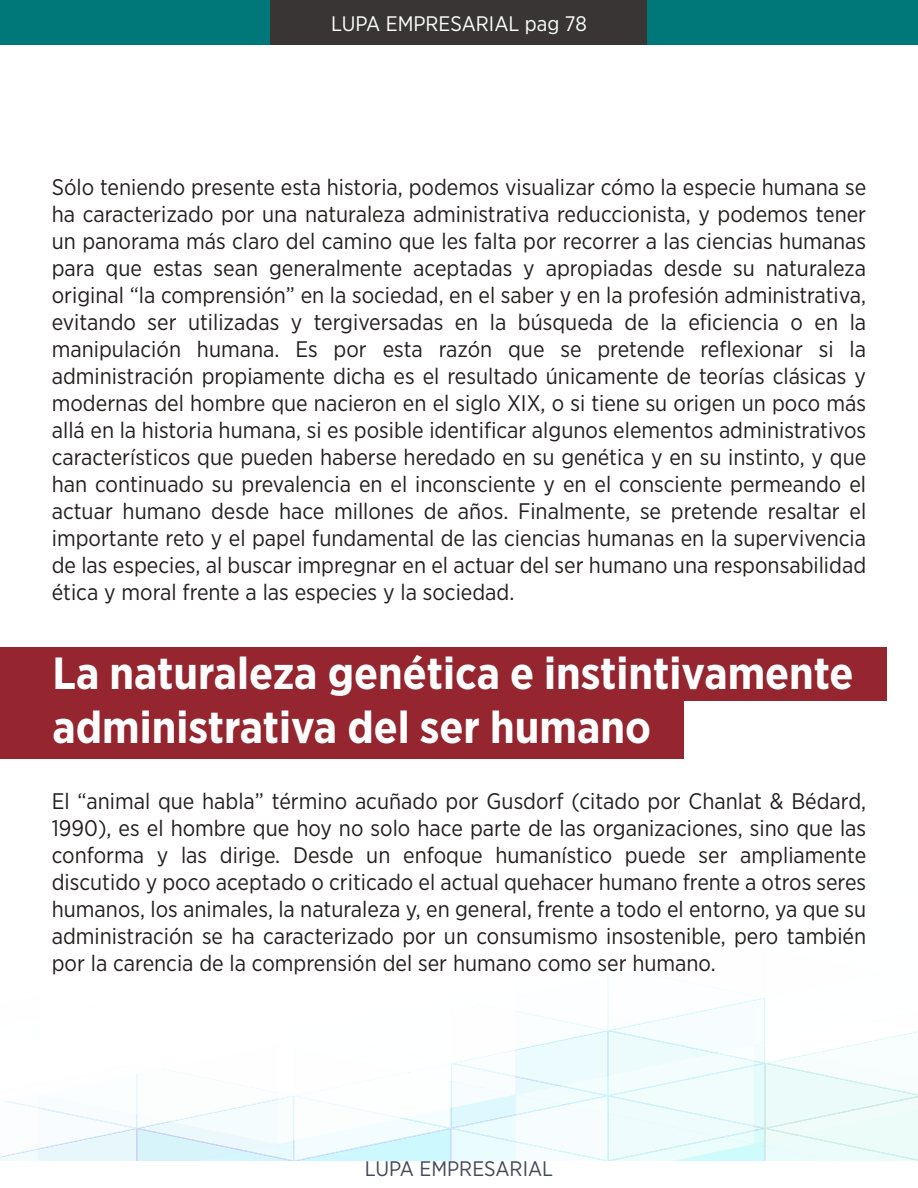
<style>
.page{position:relative;width:918px;height:1188px;background:#fff}
.page>*{position:absolute;margin:0;border:0;box-sizing:border-box;transform-origin:0 0}
.t1{font:700 45px/54px "Gotham Narrow";color:#fff}
.t2{font:22.5px/27px "Gotham Narrow";color:#241f1f;text-align:justify}
.t3{font:21px "Gotham Narrow";color:#fff}
.t4{font:21px "Gotham Narrow";color:#424958}
</style>
<div class="page">
<svg style="left:0;top:971px;width:918px;height:190px"></svg>
<div style="left:0;top:647px;width:887px;height:54px;background:#95252e"></div>
<div style="left:0;top:695px;width:684px;height:64px;background:#95252e"></div>
<div style="left:0;top:0;width:918px;height:45px;background:#007779"></div>
<div style="left:271px;top:0;width:376px;height:45px;background:#393535"></div>
<p class="t3" style="left:331px;top:11px;width:257px">LUPA EMPRESARIAL pag 78</p>
<p class="t2" style="left:52px;top:173px;width:816px">Sólo teniendo presente esta historia, podemos visualizar cómo la especie humana se ha caracterizado por una naturaleza administrativa reduccionista, y podemos tener un panorama más claro del camino que les falta por recorrer a las ciencias humanas para que estas sean generalmente aceptadas y apropiadas desde su naturaleza original “la comprensión” en la sociedad, en el saber y en la profesión administrativa, evitando ser utilizadas y tergiversadas en la búsqueda de la eficiencia o en la manipulación humana. Es por esta razón que se pretende reflexionar si la administración propiamente dicha es el resultado únicamente de teorías clásicas y modernas del hombre que nacieron en el siglo XIX, o si tiene su origen un poco más allá en la historia humana, si es posible identificar algunos elementos administrativos característicos que pueden haberse heredado en su genética y en su instinto, y que han continuado su prevalencia en el inconsciente y en el consciente permeando el actuar humano desde hace millones de años. Finalmente, se pretende resaltar el importante reto y el papel fundamental de las ciencias humanas en la supervivencia de las especies, al buscar impregnar en el actuar del ser humano una responsabilidad ética y moral frente a las especies y la sociedad.</p>
<h1 class="t1" style="left:52px;top:646px;width:803px">La naturaleza genética e instintivamente administrativa del ser humano</h1>
<p class="t2" style="left:52px;top:787px;width:816px">El “animal que habla” término acuñado por Gusdorf (citado por Chanlat &amp; Bédard, 1990), es el hombre que hoy no solo hace parte de las organizaciones, sino que las conforma y las dirige. Desde un enfoque humanístico puede ser ampliamente discutido y poco aceptado o criticado el actual quehacer humano frente a otros seres humanos, los animales, la naturaleza y, en general, frente a todo el entorno, ya que su administración se ha caracterizado por un consumismo insostenible, pero también por la carencia de la comprensión del ser humano como ser humano.</p>
<p class="t4" style="left:365px;top:1155px;width:190px">LUPA EMPRESARIAL</p>
</div>
